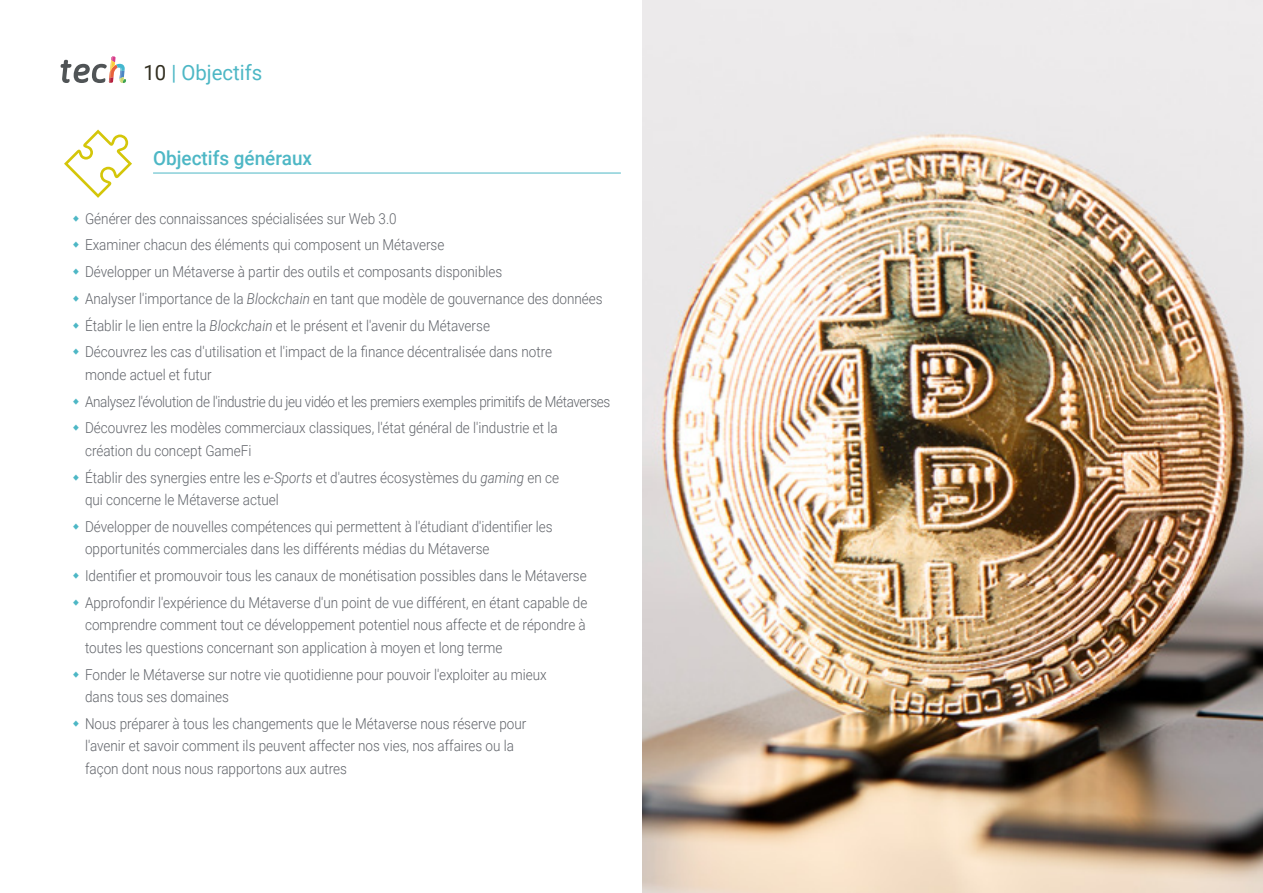
<style>
.page{position:relative;width:1263px;height:893px;background:#fff}
.page>*{position:absolute;margin:0;border:0;box-sizing:border-box;transform-origin:0 0}
.t1{font:21px "Roboto";color:#4db7c5}
.t2{font:500 19.5px "Roboto";color:#4db7c5}
.t3{font:300 15px/26.7px "Roboto";color:#61646a;scale:.9 1}
.s1{color:#312e20}
.s2{font-style:italic}
</style>
<div class="page">
<img style="left:642px;top:0;width:621px;height:893px">
<svg style="left:61px;top:56px;width:65px;height:27px"></svg>
<svg style="left:64px;top:130px;width:68px;height:68px"></svg>
<hr style="left:153px;top:173px;width:468px;height:1px;background:#4db7c5">
<h1 class="t1" style="left:144px;top:57px;width:120px"><span class="s1">10</span> | Objectifs</h1>
<h2 class="t2" style="left:153px;top:144px;width:160px">Objectifs généraux</h2>
<p class="t3" style="left:85px;top:204px;width:577px">Générer des connaissances spécialisées sur Web 3.0<br>Examiner chacun des éléments qui composent un Métaverse<br>Développer un Métaverse à partir des outils et composants disponibles<br>Analyser l'importance de la <span class="s2">Blockchain</span> en tant que modèle de gouvernance des données Établir le lien entre la <span class="s2">Blockchain</span> et le présent et l'avenir du Métaverse<br>Découvrez les cas d'utilisation et l'impact de la finance décentralisée dans notre</p>
<p class="t3" style="left:85px;top:361px;width:585px">monde actuel et futur<br>Analysez l'évolution de l'industrie du jeu vidéo et les premiers exemples primitifs de Métaverses<br>Découvrez les modèles commerciaux classiques, l'état général de l'industrie et la</p>
<p class="t3" style="left:85px;top:437px;width:528px">création du concept GameFi<br>Établir des synergies entre les <span class="s2">e-Sports</span> et d'autres écosystèmes du <span class="s2">gaming</span> en ce</p>
<p class="t3" style="left:85px;top:486px;width:521px">qui concerne le Métaverse actuel<br>Développer de nouvelles compétences qui permettent à l'étudiant d'identifier les</p>
<p class="t3" style="left:85px;top:535px;width:560px">opportunités commerciales dans les différents médias du Métaverse<br>Identifier et promouvoir tous les canaux de monétisation possibles dans le Métaverse<br>Approfondir l'expérience du Métaverse d'un point de vue différent, en étant capable de</p>
<p class="t3" style="left:85px;top:613px;width:558px;line-height:22.5px">comprendre comment tout ce développement potentiel nous affecte et de répondre à toutes les questions concernant son application à moyen et long terme</p>
<p class="t3" style="left:85px;top:663px;width:514px;line-height:22.5px">Fonder le Métaverse sur notre vie quotidienne pour pouvoir l'exploiter au mieux dans tous ses domaines</p>
<p class="t3" style="left:85px;top:712px;width:492px;line-height:22.5px">Nous préparer à tous les changements que le Métaverse nous réserve pour l'avenir et savoir comment ils peuvent affecter nos vies, nos affaires ou la façon dont nous nous rapportons aux autres</p>
</div>
